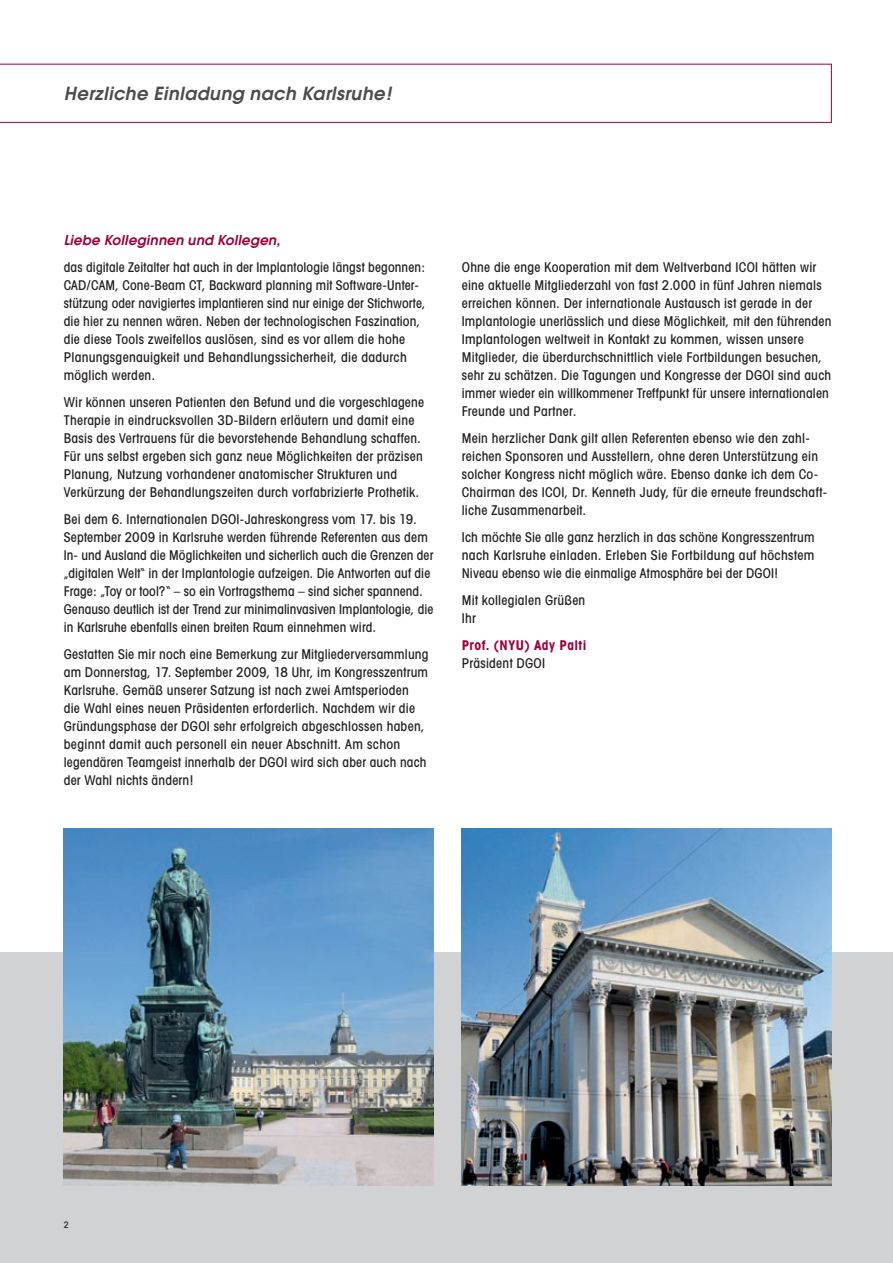
<style>
.page{position:relative;width:893px;height:1263px;background:#fff}
.page>*{position:absolute;margin:0;border:0;box-sizing:border-box;transform-origin:0 0}
.t1{font:italic 600 18px "Avant Garde";letter-spacing:.025em;color:#4b4c4d}
.t2{font:500 condensed 13.5px/18px "Avant Garde";letter-spacing:.015em;color:#231f20}
.t3{font:italic 600 13.5px "Avant Garde";letter-spacing:.02em;color:#9d013c}
.t4{font:700 condensed 13.5px "Avant Garde";letter-spacing:.03em;color:#9d013c}
.t5{font:500 condensed 9px "Avant Garde";color:#231f20}
</style>
<div class="page">
<div style="left:0;top:952px;width:893px;height:311px;background:#d1d2d4"></div>
<img style="left:462px;top:828px;width:370px;height:358px">
<img style="left:64px;top:828px;width:370px;height:358px">
<svg style="left:0;top:64px;width:832px;height:59px"></svg>
<h1 class="t1" style="left:64px;top:81px;width:329px">Herzliche Einladung nach Karlsruhe!</h1>
<p class="t3" style="left:64px;top:232px;width:218px">Liebe Kolleginnen und Kollegen,</p>
<p class="t2" style="left:64px;top:258px;width:363px">das digitale Zeitalter hat auch in der Implantologie längst begonnen:<br>CAD/CAM, Cone-Beam CT, Backward planning mit Software-Unter&shy;stützung oder navigiertes implantieren sind nur einige der Stichworte, die hier zu nennen wären. Neben der technologischen Faszination, die diese Tools zweifellos auslösen, sind es vor allem die hohe Planungsgenauigkeit und Behandlungssicherheit, die dadurch möglich werden.</p>
<p class="t2" style="left:64px;top:393px;width:362px">Wir können unseren Patienten den Befund und die vorgeschlagene Therapie in eindrucksvollen 3D-Bildern erläutern und damit eine Basis des Vertrauens für die bevorstehende Behandlung schaffen.<br>Für uns selbst ergeben sich ganz neue Möglichkeiten der präzisen Planung, Nutzung vorhandener anatomischer Strukturen und Verkürzung der Behandlungszeiten durch vorfabrizierte Prothetik.</p>
<p class="t2" style="left:64px;top:510px;width:371px">Bei dem 6. Internationalen DGOI-Jahreskongress vom 17. bis 19.<br>September 2009 in Karlsruhe werden führende Referenten aus dem In- und Ausland die Möglichkeiten und sicherlich auch die Grenzen der „digitalen Welt“ in der Implantologie aufzeigen. Die Antworten auf die Frage: „Toy or tool?“ – so ein Vortragsthema – sind sicher spannend.<br>Genauso deutlich ist der Trend zur minimalinvasiven Implantologie, die in Karlsruhe ebenfalls einen breiten Raum einnehmen wird.</p>
<p class="t2" style="left:64px;top:645px;width:366px">Gestatten Sie mir noch eine Bemerkung zur Mitgliederversammlung am Donnerstag, 17. September 2009, 18 Uhr, im Kongresszentrum Karlsruhe. Gemäß unserer Satzung ist nach zwei Amtsperioden die Wahl eines neuen Präsidenten erforderlich. Nachdem wir die Gründungsphase der DGOI sehr erfolgreich abgeschlossen haben, beginnt damit auch personell ein neuer Abschnitt. Am schon legendären Teamgeist innerhalb der DGOI wird sich aber auch nach der Wahl nichts ändern!</p>
<p class="t2" style="left:462px;top:258px;width:371px">Ohne die enge Kooperation mit dem Weltverband ICOI hätten wir eine aktuelle Mitgliederzahl von fast 2.000 in fünf Jahren niemals erreichen können. Der internationale Austausch ist gerade in der Implantologie unerlässlich und diese Möglichkeit, mit den führenden Implantologen weltweit in Kontakt zu kommen, wissen unsere Mitglieder, die überdurchschnittlich viele Fortbildungen besuchen, sehr zu schätzen. Die Tagungen und Kongresse der DGOI sind auch immer wieder ein willkommener Treffpunkt für unsere internationalen Freunde und Partner.</p>
<p class="t2" style="left:462px;top:429px;width:367px">Mein herzlicher Dank gilt allen Referenten ebenso wie den zahl&shy;reichen Sponsoren und Ausstellern, ohne deren Unterstützung ein solcher Kongress nicht möglich wäre. Ebenso danke ich dem Co-Chairman des ICOI, Dr. Kenneth Judy, für die erneute freundschaft&shy;liche Zusammenarbeit.</p>
<p class="t2" style="left:462px;top:528px;width:354px;text-align:justify">Ich möchte Sie alle ganz herzlich in das schöne Kongresszentrum nach Karlsruhe einladen. Erleben Sie Fortbildung auf höchstem Niveau ebenso wie die einmalige Atmosphäre bei der DGOI!</p>
<p class="t2" style="left:462px;top:591px;width:125px">Mit kollegialen Grüßen<br>Ihr</p>
<p class="t4" style="left:462px;top:637px;width:126px">Prof. (NYU) Ady Palti</p>
<p class="t2" style="left:462px;top:654px;width:85px">Präsident DGOI</p>
<p class="t5" style="left:64px;top:1219px;width:7px">2</p>
</div>
